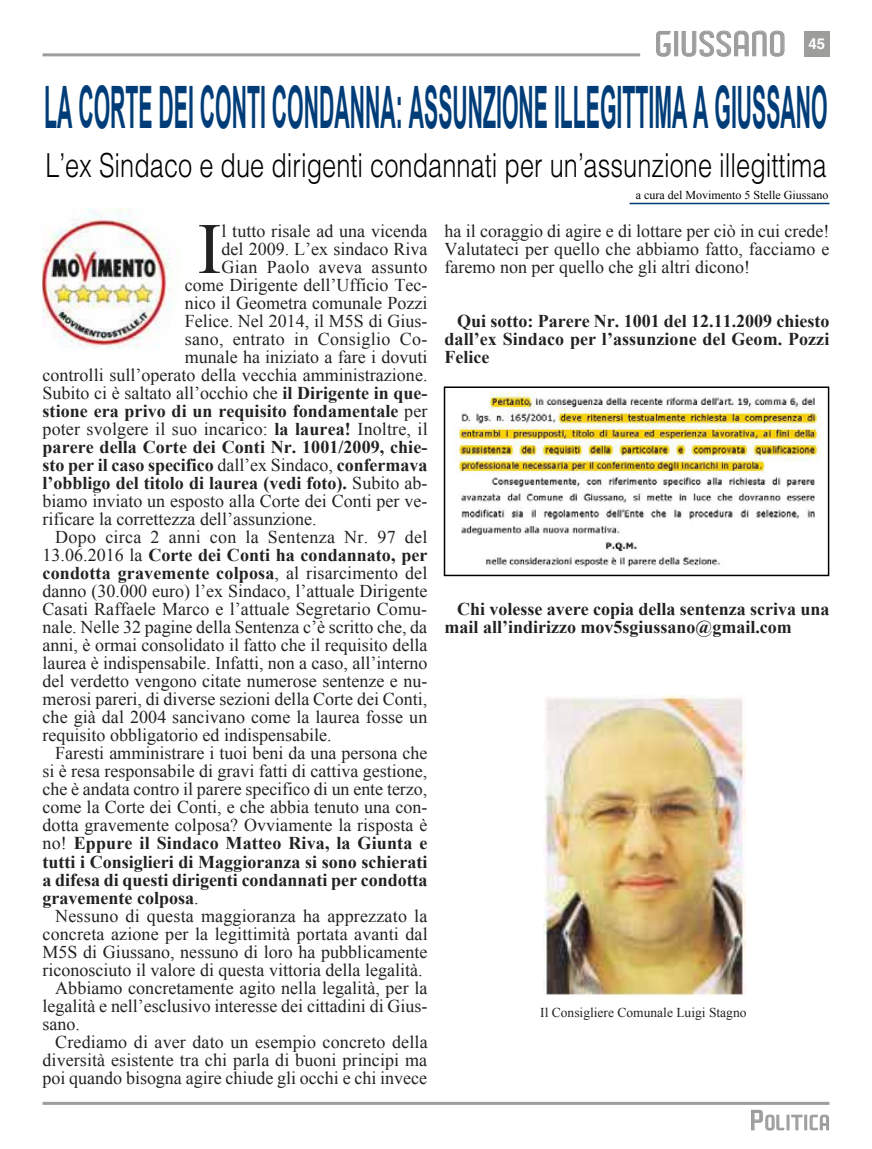
<style>
.page{position:relative;width:872px;height:1149px;background:#fff}
.page>*{position:absolute;margin:0;border:0;box-sizing:border-box;transform-origin:0 0}
.t1{font:72.3px "Times New Roman";color:#222}
.t2{font:700 58.5px "Arial";color:#003d78;scale:.36 1}
.t3{font:300 33px "Helvetica LT Std";color:#000;scale:.77 1}
.t4{font:500 31.95px "Paragon";letter-spacing:.04em;color:#9d9d9c}
.t5{font:500 19.2px "Paragon";letter-spacing:.065em;color:#9d9d9c}
.t6{font:18px/18px "Times New Roman";color:#222;text-align:justify}
.t7{font:700 18px/18px "Times New Roman";color:#222;text-align:justify}
.t8{font:18px "Times New Roman";letter-spacing:.02em;color:#222}
.t9{font:13.5px "Times New Roman";color:#222}
.t10{font:12px "Times New Roman";color:#000}
.s1{font-weight:700}
.s2{font-weight:400}
.s3{font-size:25.5px}
</style>
<div class="page">
<div style="left:804px;top:31px;width:25px;height:25px;background:#9d9d9c"></div>
<hr style="left:43px;top:1101px;width:786px;height:3px;background:#9d9d9c">
<hr style="left:43px;top:53px;width:597px;height:3px;background:#9d9d9c">
<svg style="left:656px;top:31px;width:15px;height:26px"></svg>
<div style="left:674px;top:31px;width:4px;height:25px;border:1px solid #9d9d9c"></div>
<svg style="left:681px;top:30px;width:104px;height:27px"></svg>
<svg style="left:751px;top:1109px;width:52px;height:21px"></svg>
<div style="left:804px;top:1114px;width:3px;height:15px;border:1px solid #9d9d9c"></div>
<svg style="left:809px;top:1114px;width:20px;height:16px"></svg>
<hr style="left:629px;top:203px;width:200px;height:1px;background:#003d78">
<img style="left:43px;top:208px;width:129px;height:141px">
<img style="left:455px;top:392px;width:366px;height:175px">
<div style="left:444px;top:386px;width:385px;height:190px;border:2px solid #000"></div>
<img style="left:544px;top:695px;width:201px;height:301px">
<h3 class="t4" style="left:655px;top:31px;width:172px">GIUSSANO <sup>45</sup></h3>
<h2 class="t2" style="left:44px;top:68px;width:2178px">LA CORTE DEI CONTI CONDANNA: ASSUNZIONE ILLEGITTIMA A GIUSSANO</h2>
<h3 class="t3" style="left:45px;top:145px;width:1016px">L’ex Sindaco e due dirigenti condannati per un’assunzione illegittima</h3>
<h1 class="t1" style="left:197px;top:200px;width:26px">I</h1>
<p class="t6" style="left:221px;top:221px;width:207px">l tutto risale ad una vicenda</p>
<p class="t6" style="left:221px;top:239px;width:207px">del 2009. L’ex sindaco Riva</p>
<p class="t8" style="left:221px;top:255px;width:207px">Gian Paolo aveva assunto</p>
<p class="t6" style="left:185px;top:275px;width:244px">come Dirigente dell’Ufficio Tec-</p>
<p class="t6" style="left:185px;top:293px;width:244px">nico il Geometra comunale Pozzi</p>
<p class="t6" style="left:185px;top:311px;width:244px">Felice. Nel 2014, il M5S di Gius-</p>
<p class="t8" style="left:185px;top:327px;width:244px">sano, entrato in Consiglio Co-</p>
<p class="t6" style="left:185px;top:347px;width:244px">munale ha iniziato a fare i dovuti</p>
<p class="t6" style="left:43px;top:365px;width:386px">controlli sull’operato della vecchia amministrazione.</p>
<p class="t6" style="left:43px;top:383px;width:386px">Subito ci è saltato all’occhio che <span class="s1">il Dirigente in que-</span></p>
<p class="t7" style="left:43px;top:401px;width:386px">stione era privo di un requisito fondamentale <span class="s2">per</span></p>
<p class="t6" style="left:43px;top:419px;width:387px">poter svolgere il suo incarico: <span class="s1">la laurea!</span> Inoltre, il</p>
<p class="t7" style="left:43px;top:437px;width:386px">parere della Corte dei Conti Nr. 1001/2009, chie-</p>
<p class="t7" style="left:43px;top:455px;width:386px">sto per il caso specifico <span class="s2">dall’ex Sindaco,</span> confermava</p>
<p class="t7" style="left:43px;top:473px;width:386px">l’obbligo del titolo di laurea (vedi foto). <span class="s2">Subito ab-</span></p>
<p class="t6" style="left:43px;top:491px;width:386px">biamo inviato un esposto alla Corte dei Conti per ve-</p>
<p class="t6" style="left:43px;top:509px;width:275px">rificare la correttezza dell’assunzione.</p>
<p class="t6" style="left:55px;top:527px;width:373px">Dopo circa 2 anni con la Sentenza Nr. 97 del</p>
<p class="t7" style="left:43px;top:545px;width:386px"><span class="s2">13.06.2016 la</span> Corte dei Conti ha condannato, per</p>
<p class="t7" style="left:43px;top:563px;width:386px">condotta gravemente colposa<span class="s2">, al risarcimento del</span></p>
<p class="t6" style="left:43px;top:581px;width:386px">danno (30.000 euro) l’ex Sindaco, l’attuale Dirigente</p>
<p class="t6" style="left:43px;top:599px;width:386px">Casati Raffaele Marco e l’attuale Segretario Comu-</p>
<p class="t6" style="left:43px;top:617px;width:386px">nale. Nelle 32 pagine della Sentenza c’è scritto che, da</p>
<p class="t6" style="left:43px;top:635px;width:386px">anni, è ormai consolidato il fatto che il requisito della</p>
<p class="t6" style="left:43px;top:653px;width:386px">laurea è indispensabile. Infatti, non a caso, all’interno</p>
<p class="t6" style="left:43px;top:671px;width:386px">del verdetto vengono citate numerose sentenze e nu-</p>
<p class="t6" style="left:43px;top:689px;width:386px">merosi pareri, di diverse sezioni della Corte dei Conti,</p>
<p class="t6" style="left:43px;top:707px;width:386px">che già dal 2004 sancivano come la laurea fosse un</p>
<p class="t6" style="left:43px;top:725px;width:290px">requisito obbligatorio ed indispensabile.</p>
<p class="t6" style="left:55px;top:743px;width:374px">Faresti amministrare i tuoi beni da una persona che</p>
<p class="t6" style="left:43px;top:761px;width:386px">si è resa responsabile di gravi fatti di cattiva gestione,</p>
<p class="t6" style="left:43px;top:779px;width:386px">che è andata contro il parere specifico di un ente terzo,</p>
<p class="t6" style="left:43px;top:797px;width:386px">come la Corte dei Conti, e che abbia tenuto una con-</p>
<p class="t6" style="left:43px;top:815px;width:386px">dotta gravemente colposa? Ovviamente la risposta è</p>
<p class="t7" style="left:43px;top:833px;width:386px"><span class="s2">no!</span> Eppure il Sindaco Matteo Riva, la Giunta e</p>
<p class="t7" style="left:43px;top:851px;width:386px">tutti i Consiglieri di Maggioranza si sono schierati</p>
<p class="t7" style="left:43px;top:869px;width:386px">a difesa di questi dirigenti condannati per condotta</p>
<p class="t7" style="left:43px;top:887px;width:157px">gravemente colposa<span class="s2">.</span></p>
<p class="t6" style="left:55px;top:905px;width:373px">Nessuno di questa maggioranza ha apprezzato la</p>
<p class="t6" style="left:43px;top:923px;width:387px">concreta azione per la legittimità portata avanti dal</p>
<p class="t6" style="left:43px;top:941px;width:386px">M5S di Giussano, nessuno di loro ha pubblicamente</p>
<p class="t6" style="left:43px;top:959px;width:381px">riconosciuto il valore di questa vittoria della legalità.</p>
<p class="t6" style="left:55px;top:977px;width:373px">Abbiamo concretamente agito nella legalità, per la</p>
<p class="t6" style="left:43px;top:995px;width:386px">legalità e nell’esclusivo interesse dei cittadini di Gius-</p>
<p class="t6" style="left:43px;top:1013px;width:39px">sano.</p>
<p class="t6" style="left:55px;top:1031px;width:374px">Crediamo di aver dato un esempio concreto della</p>
<p class="t6" style="left:43px;top:1049px;width:386px">diversità esistente tra chi parla di buoni principi ma</p>
<p class="t6" style="left:43px;top:1067px;width:386px">poi quando bisogna agire chiude gli occhi e chi invece</p>
<p class="t10" style="left:636px;top:187px;width:194px">a cura del Movimento 5 Stelle Giussano</p>
<p class="t6" style="left:444px;top:221px;width:386px">ha il coraggio di agire e di lottare per ciò in cui crede!<br>Valutateci per quello che abbiamo fatto, facciamo e faremo non per quello che gli altri dicono!</p>
<p class="t7" style="left:444px;top:311px;width:386px;text-indent:13px">Qui sotto: Parere Nr. 1001 del 12.11.2009 chiesto dall’ex Sindaco per l’assunzione del Geom. Pozzi Felice</p>
<p class="t7" style="left:444px;top:599px;width:386px;text-indent:13px">Chi volesse avere copia della sentenza scriva una mail all’indirizzo mov5sgiussano@gmail.com</p>
<p class="t9" style="left:540px;top:1003px;width:208px">Il Consigliere Comunale Luigi Stagno</p>
<p class="t5" style="left:750px;top:1114px;width:81px"><span class="s3">P</span>OLITICA</p>
</div>
